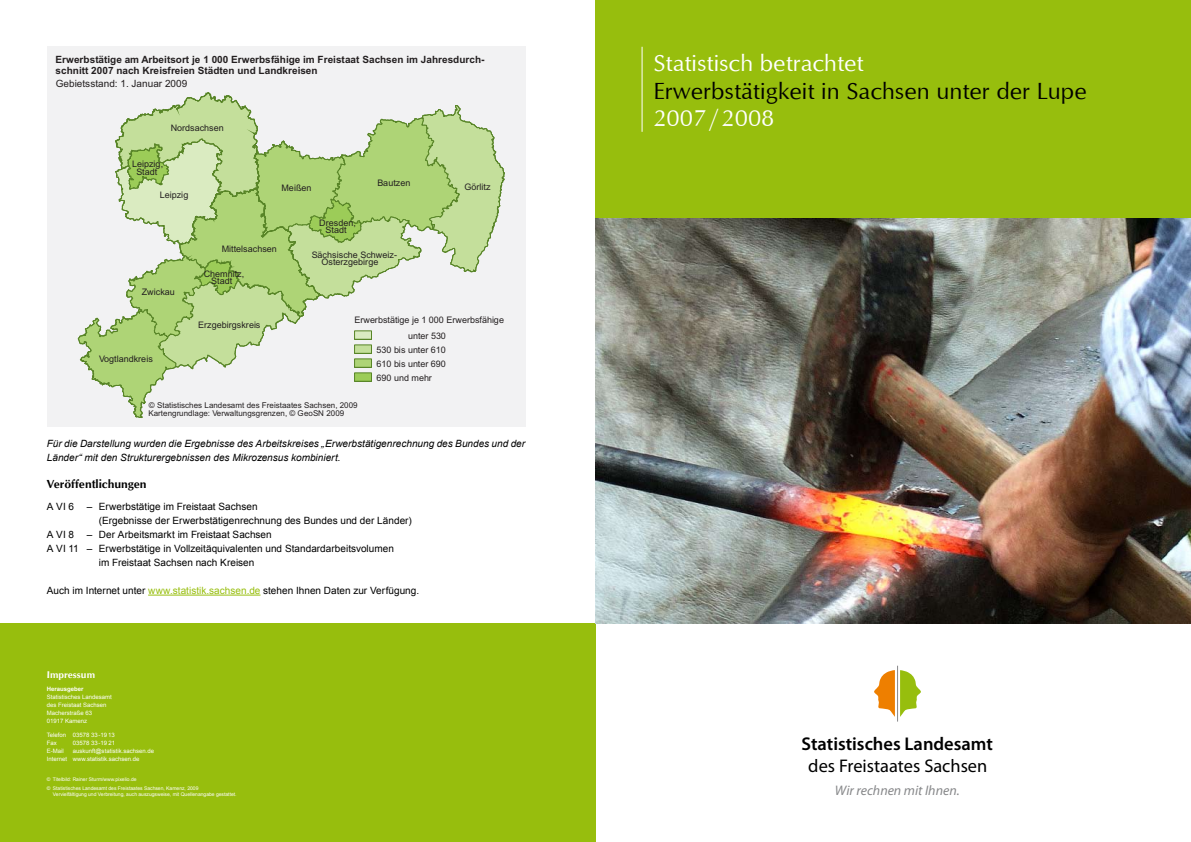
<style>
.page{position:relative;width:1191px;height:842px;background:#fff}
.page>*{position:absolute;margin:0;border:0;box-sizing:border-box;transform-origin:0 0}
.t1{font:24px/27.5px "Optimum";color:#000}
.t2{font:600 18.5px "Myriad Pro";color:#000}
.t3{font:18.4px "Myriad Pro";color:#000}
.t4{font:italic 13.8px "Myriad Pro";color:#87888a}
.t5{font:700 12px "Optimum";letter-spacing:-.005em;color:#000}
.t6{font:10px/14px "Arial";letter-spacing:.005em;color:#000}
.t7{font:italic 10px/14px "Arial";color:#000}
.t8{font:700 10px/11.5px "Arial";letter-spacing:.005em;color:#231f20}
.t9{font:10px "Arial";color:#231f20}
.t10{font:700 10px "Optimum";color:#fff}
.t11{font:9px/7.2px "Arial";color:#231f20;text-align:center}
.t12{font:8px/8.2px "Arial";color:#231f20}
.t13{font:6px/8px "Arial";color:#fff}
.t14{font:5px/9.8px "Arial";color:#fff}
.s1{color:#97be0d}
.s2{font-weight:700}
.s3{color:#fff}
</style>
<div class="page">
<div style="left:595px;top:0;width:596px;height:842px;background:#97be0d"></div>
<div style="left:595px;top:623px;width:596px;height:219px;background:#fff"></div>
<div style="left:0;top:623px;width:595px;height:219px;background:#97be0d"></div>
<hr style="left:897px;top:666px;width:1px;height:55px;background:#87888a">
<svg style="left:874px;top:670px;width:47px;height:47px"></svg>
<img style="left:595px;top:219px;width:596px;height:404px">
<hr style="left:641px;top:47px;width:1px;height:85px;background:#fff">
<hr style="left:148px;top:595px;width:112px;height:1px;background:#97be0d">
<div style="left:47px;top:46px;width:478px;height:381px;background:#f2f2f3"></div>
<svg style="left:78px;top:92px;width:427px;height:326px"></svg>
<p class="t8" style="left:56px;top:54px;width:430px">Erwerbstätige am Arbeitsort je 1 000 Erwerbsfähige im Freistaat Sachsen im Jahresdurch&shy;schnitt 2007 nach Kreisfreien Städten und Landkreisen</p>
<p class="t9" style="left:56px;top:80px;width:133px">Gebietsstand: 1. Januar 2009</p>
<p class="t11" style="left:171px;top:125px;width:55px">Nordsachsen</p>
<p class="t11" style="left:132px;top:161px;width:33px">Leipzig,<br>Stadt</p>
<p class="t11" style="left:160px;top:193px;width:30px">Leipzig</p>
<p class="t11" style="left:281px;top:185px;width:32px">Meißen</p>
<p class="t11" style="left:319px;top:220px;width:38px">Dresden,<br>Stadt</p>
<p class="t11" style="left:377px;top:180px;width:35px">Bautzen</p>
<p class="t11" style="left:142px;top:289px;width:35px">Zwickau</p>
<p class="t11" style="left:222px;top:246px;width:57px">Mittelsachsen</p>
<p class="t11" style="left:204px;top:271px;width:42px">Chemnitz,<br>Stadt</p>
<p class="t11" style="left:321px;top:252px;width:77px;text-align:left;text-indent:-10px">Sächsische Schweiz-<br>Osterzgebirge</p>
<p class="t11" style="left:464px;top:184px;width:28px">Görlitz</p>
<p class="t11" style="left:99px;top:356px;width:55px">Vogtlandkreis</p>
<p class="t11" style="left:198px;top:322px;width:64px">Erzgebirgskreis</p>
<p class="t11" style="left:354px;top:313px;width:151px;line-height:15.8px">Erwerbstätige je 1 000 Erwerbsfähige unter 530</p>
<p class="t11" style="left:377px;top:347px;width:71px">530 bis unter 610</p>
<p class="t11" style="left:377px;top:375px;width:57px">690 und mehr</p>
<p class="t11" style="left:377px;top:361px;width:71px">610 bis unter 690</p>
<p class="t12" style="left:148px;top:402px;width:211px">© Statistisches Landesamt des Freistaates Sachsen, 2009<br>Kartengrundlage: Verwaltungsgrenzen, © GeoSN 2009</p>
<p class="t7" style="left:47px;top:436px;width:480px">Für die Darstellung wurden die Ergebnisse des Arbeitskreises „Erwerbstätigenrechnung des Bundes und der<br>Länder“ mit den Strukturergebnissen des Mikrozensus kombiniert.</p>
<p class="t5" style="left:47px;top:477px;width:101px">Veröffentlichungen</p>
<p class="t6" style="left:47px;top:500px;width:29px">A VI 6</p>
<p class="t6" style="left:99px;top:500px;width:314px;text-indent:-12px">– Erwerbstätige im Freistaat Sachsen<br>(Ergebnisse der Erwerbstätigenrechnung des Bundes und der Länder)</p>
<p class="t6" style="left:47px;top:528px;width:29px">A VI 8</p>
<p class="t6" style="left:87px;top:528px;width:186px">– Der Arbeitsmarkt im Freistaat Sachsen</p>
<p class="t6" style="left:47px;top:542px;width:348px">A VI 11 – Erwerbstätige in Vollzeitäquivalenten und Standardarbeitsvolumen</p>
<p class="t6" style="left:99px;top:556px;width:157px">im Freistaat Sachsen nach Kreisen</p>
<p class="t6" style="left:47px;top:584px;width:374px">Auch im Internet unter <span class="s1">www.statistik.sachsen.de</span> stehen Ihnen Daten zur Verfügung.</p>
<p class="t10" style="left:47px;top:668px;width:50px">Impressum</p>
<p class="t13" style="left:47px;top:685px;width:67px"><span class="s2">Herausgeber<br></span>Statistisches Landesamt des Freistaat Sachsen<br>Macherstraße 63<br>01917 Kamenz</p>
<p class="t13" style="left:47px;top:731px;width:69px">Telefon 03578 33-1913<br>Fax</p>
<p class="t13" style="left:73px;top:739px;width:44px">03578 33-19 21</p>
<p class="t13" style="left:47px;top:747px;width:109px;text-indent:26px">auskunft@statistik.sachsen.de<br>Internet www.statistik.sachsen.de</p>
<p class="t14" style="left:47px;top:774px;width:153px">© Titelbild: Rainer Sturm/www.pixelio.de<br>© Statistisches Landesamt des Freistaates Sachsen, Kamenz, 2009</p>
<p class="t14" style="left:53px;top:789px;width:185px">Vervielfältigung und Verbreitung, auch auszugsweise, mit Quellenangabe gestattet.</p>
<p class="t13" style="left:47px;top:747px;width:18px">E-Mail</p>
<p class="t1" style="left:653px;top:49px;width:435px"><span class="s3">Statistisch betrachtet<br></span>Erwerbstätigkeit in Sachsen unter der Lupe<br><span class="s3">2007/2008</span></p>
<p class="t2" style="left:801px;top:732px;width:193px">Statistisches Landesamt</p>
<p class="t3" style="left:808px;top:754px;width:180px">des Freistaates Sachsen</p>
<p class="t4" style="left:835px;top:782px;width:126px">Wir rechnen mit Ihnen.</p>
</div>
